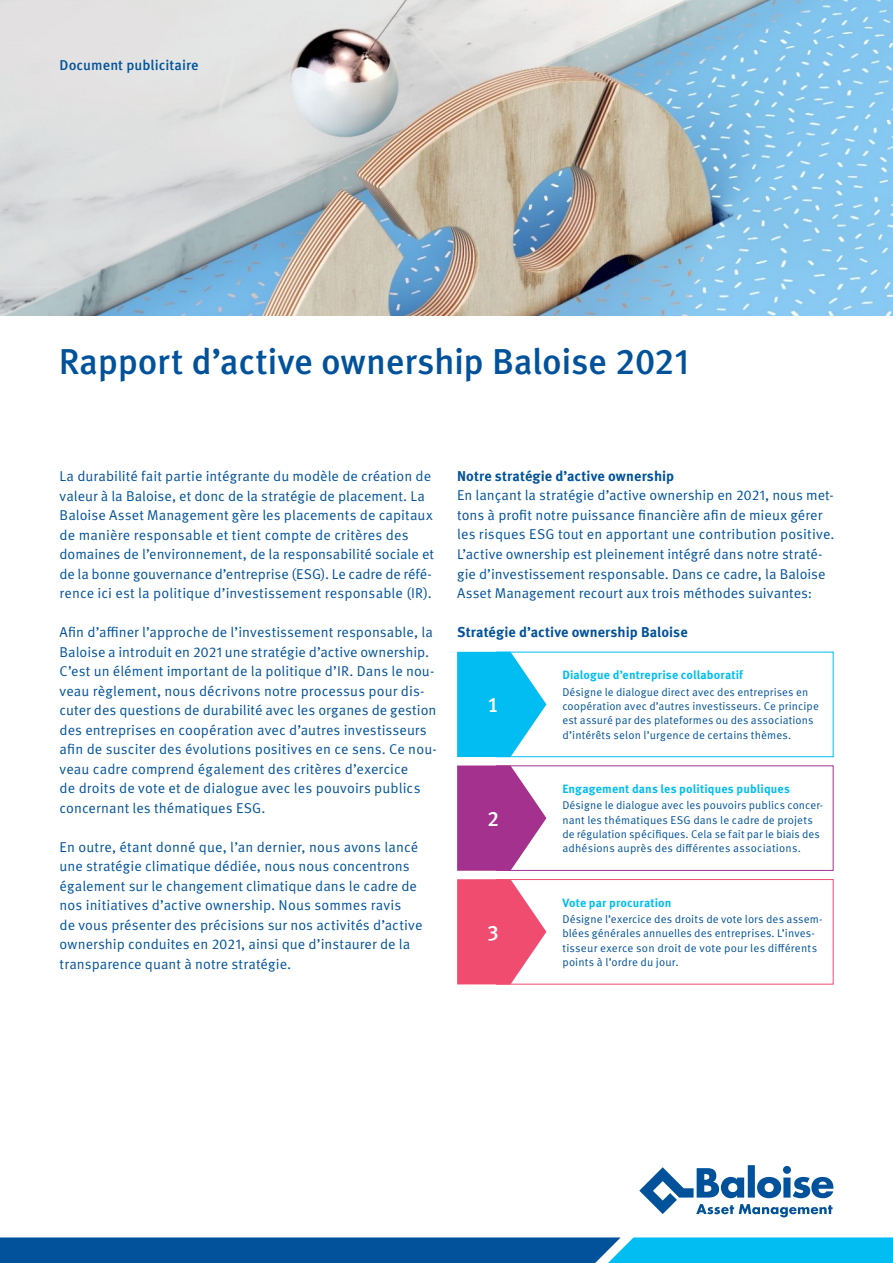
<style>
.page{position:relative;width:893px;height:1263px;background:#fff}
.page>*{position:absolute;margin:0;border:0;box-sizing:border-box;transform-origin:0 0}
.t1{font:500 36px "Meta Pro";letter-spacing:-.01em;color:#01529a}
.t2{font:500 21px "Meta Pro";color:#fff}
.t3{font:14.25px/19.5px "Meta Pro Norm";letter-spacing:.005em;color:#01529a}
.t4{font:700 14.25px "Meta Pro";letter-spacing:.005em;color:#01529a}
.t5{font:500 14.25px "Meta Pro";letter-spacing:.005em;color:#01529a}
.t6{font:700 12px "Meta Pro";letter-spacing:.01em;color:#01bdf2}
.t7{font:11.25px/14.2px "Meta Pro Norm";letter-spacing:.01em;color:#01529a}
</style>
<div class="page">
<svg style="left:0;top:1237px;width:893px;height:26px;background:#0977b7"></svg>
<svg style="left:639px;top:1165px;width:194px;height:52px"></svg>
<img style="left:0;top:0;width:893px;height:316px">
<div style="left:496px;top:652px;width:337px;height:105px;border:1px solid #01bdf2"></div>
<div style="left:496px;top:765px;width:337px;height:106px;border:1px solid #a3318d"></div>
<div style="left:496px;top:879px;width:337px;height:105px;border:1px solid #f04c6f"></div>
<svg style="left:457px;top:652px;width:89px;height:105px"></svg>
<svg style="left:457px;top:765px;width:89px;height:106px"></svg>
<svg style="left:457px;top:879px;width:89px;height:105px"></svg>
<p class="t5" style="left:60px;top:54px;width:141px">Document publicitaire</p>
<h1 class="t1" style="left:59px;top:334px;width:632px">Rapport d’active ownership Baloise 2021</h1>
<p class="t3" style="left:60px;top:465px;width:376px">La durabilité fait partie intégrante du modèle de création de valeur à la Baloise, et donc de la stratégie de placement. La Baloise Asset Management gère les placements de capitaux de manière responsable et tient compte de critères des domaines de l’environnement, de la responsabilité sociale et de la bonne gouvernance d’entreprise (ESG). Le cadre de réfé&shy;rence ici est la politique d’investissement responsable (IR).</p>
<p class="t3" style="left:60px;top:621px;width:379px">Afin d’affiner l’approche de l’investissement responsable, la Baloise a introduit en 2021 une stratégie d’active ownership.<br>C’est un élément important de la politique d’IR. Dans le nou&shy;veau règlement, nous décrivons notre processus pour dis&shy;cuter des questions de durabilité avec les organes de gestion des entreprises en coopération avec d’autres investisseurs afin de susciter des évolutions positives en ce sens. Ce nou&shy;veau cadre comprend également des critères d’exercice<br>de droits de vote et de dialogue avec les pouvoirs publics concernant les thématiques ESG.</p>
<p class="t3" style="left:60px;top:836px;width:364px">En outre, étant donné que, l’an dernier, nous avons lancé une stratégie climatique dédiée, nous nous concentrons également sur le changement climatique dans le cadre de nos initiatives d’active ownership. Nous sommes ravis<br>de vous présenter des précisions sur nos activités d’active ownership conduites en 2021, ainsi que d’instaurer de la transparence quant à notre stratégie.</p>
<p class="t4" style="left:457px;top:465px;width:219px">Notre stratégie d’active ownership</p>
<p class="t3" style="left:457px;top:485px;width:379px">En lançant la stratégie d’active ownership en 2021, nous met&shy;tons à profit notre puissance financière afin de mieux gérer les risques ESG tout en apportant une contribution positive.<br>L’active ownership est pleinement intégré dans notre straté&shy;gie d’investissement responsable. Dans ce cadre, la Baloise Asset Management recourt aux trois méthodes suivantes:</p>
<p class="t4" style="left:457px;top:621px;width:232px">Stratégie d’active ownership Baloise</p>
<h2 class="t2" style="left:487px;top:689px;width:13px">1</h2>
<h2 class="t2" style="left:487px;top:802px;width:13px">2</h2>
<h2 class="t2" style="left:487px;top:916px;width:13px">3</h2>
<p class="t6" style="left:562px;top:666px;width:182px">Dialogue d’entreprise collaboratif</p>
<p class="t7" style="left:562px;top:684px;width:258px">Désigne le dialogue direct avec des entreprises en coopération avec d’autres investisseurs. Ce principe est assuré par des plateformes ou des associations d’intérêts selon l’urgence de certains thèmes.</p>
<p class="t6" style="left:562px;top:779px;width:229px">Engagement dans les politiques publiques</p>
<p class="t7" style="left:562px;top:798px;width:262px">Désigne le dialogue avec les pouvoirs publics concer&shy;nant les thématiques ESG dans le cadre de projets de régulation spécifiques. Cela se fait par le biais des adhésions auprès des différentes associations.</p>
<p class="t6" style="left:562px;top:893px;width:111px">Vote par procuration</p>
<p class="t7" style="left:562px;top:911px;width:262px">Désigne l’exercice des droits de vote lors des assem&shy;blées générales annuelles des entreprises. L’inves&shy;tisseur exerce son droit de vote pour les différents points à l’ordre du jour.</p>
</div>
